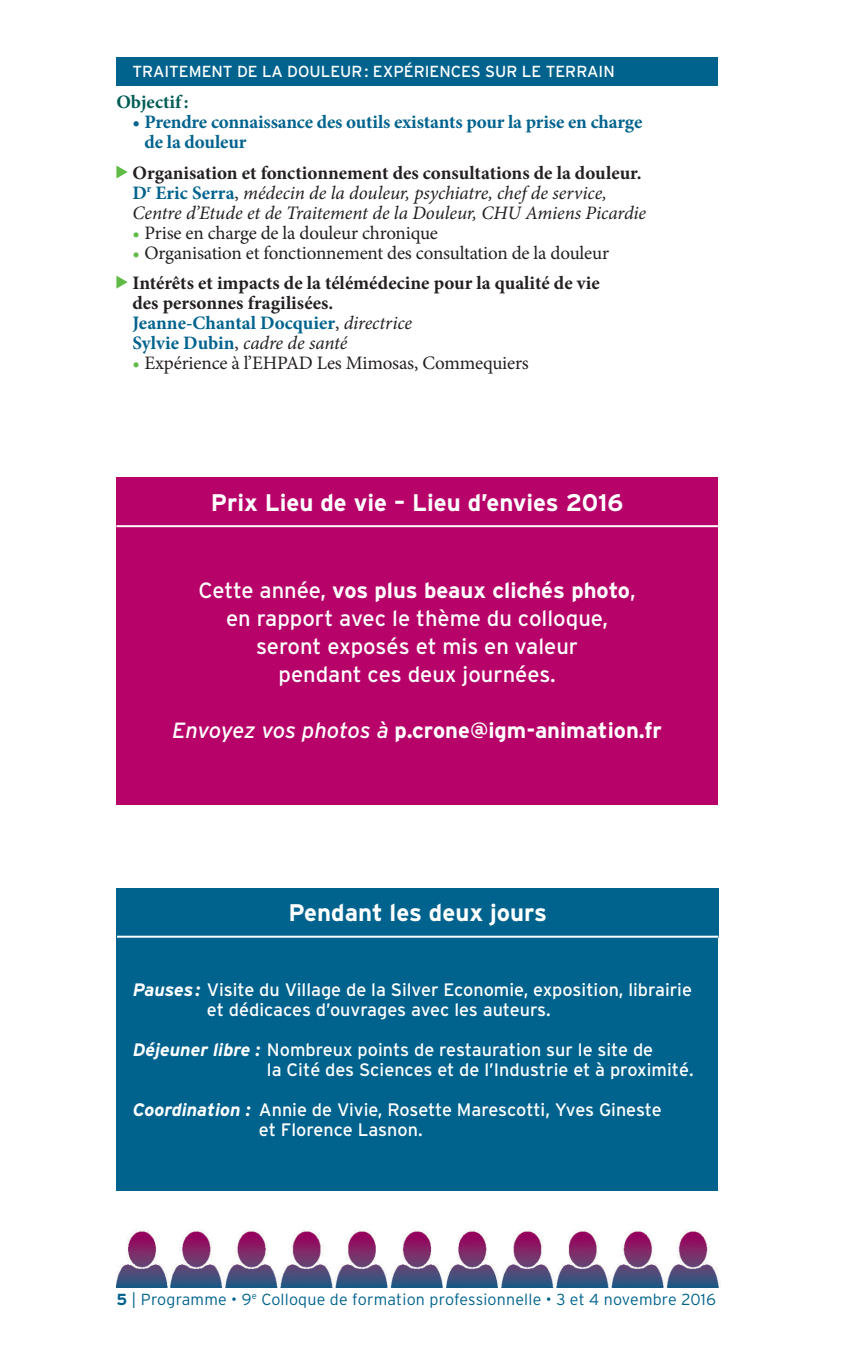
<style>
.page{position:relative;width:851px;height:1361px;background:#fff}
.page>*{position:absolute;margin:0;border:0;box-sizing:border-box;transform-origin:0 0}
.t1{font:700 24px "Interstate";color:#fff}
.t2{font:22px/28px "Interstate";color:#fff;text-align:center}
.t3{font:700 22px "Interstate";color:#fff}
.t4{font:19px/30px "Minion Pro";letter-spacing:-.01em;color:#231f20}
.t5{font:italic 19px/20px "Minion Pro";letter-spacing:-.005em;color:#231f20}
.t6{font:700 19px/20px "Minion Pro";letter-spacing:-.01em;color:#00638e}
.t7{font:700 19px "Minion Pro";color:#005c55}
.t8{font:18px/20px "Interstate";color:#fff}
.t9{font:300 16px "Interstate";letter-spacing:.01em;color:#00638e}
.t10{font:16px "Interstate";color:#fff}
.s1{font-weight:700;font-style:normal}
.s2{font-weight:700;font-style:normal;color:#00638e}
.s3{font-style:normal}
.s4{color:#60bb46}
.s5{font-weight:700}
.s6{color:#231f20}
.s7{font-weight:400;color:#231f20}
.s8{font-weight:400;font-style:italic;color:#231f20}
.s9{font-weight:400;font-style:italic}
.s10{font-weight:700;font-style:italic}
</style>
<div class="page">
<img style="left:116px;top:1230px;width:604px;height:57px">
<div style="left:116px;top:57px;width:601px;height:29px;background:#00638e"></div>
<svg style="left:116px;top:165px;width:12px;height:13px"></svg>
<svg style="left:116px;top:276px;width:12px;height:13px"></svg>
<div style="left:116px;top:888px;width:601px;height:302px;background:#00638e"></div>
<div style="left:116px;top:516px;width:601px;height:288px;background:#b70369"></div>
<div style="left:116px;top:477px;width:601px;height:50px;background:#b70369"></div>
<hr style="left:116px;top:525px;width:601px;height:2px;background:#fff">
<div style="left:117px;top:888px;width:601px;height:49px;background:#00638e"></div>
<hr style="left:117px;top:935px;width:601px;height:2px;background:#fff">
<p class="t10" style="left:132px;top:65px;width:484px">TRAITEMENT DE LA DOULEUR : EXPÉRIENCES SUR LE TERRAIN</p>
<p class="t7" style="left:116px;top:95px;width:74px">Objectif :</p>
<p class="t6" style="left:144px;top:114px;width:499px;text-indent:-12px">• Prendre connaissance des outils existants pour la prise en charge de la douleur</p>
<p class="t5" style="left:132px;top:164px;width:515px"><span class="s1">Organisation et fonctionnement des consultations de la douleur.<br></span><span class="s2">D</span><sup>r</sup> <span class="s2">Eric Serra</span><span class="s3">,</span> médecin de la douleur, psychiatre, chef de service,<br>Centre d’Etude et de Traitement de la Douleur, CHU Amiens Picardie</p>
<p class="t4" style="left:132px;top:219px;width:307px"><span class="s4">•</span> Prise en charge de la douleur chronique</p>
<p class="t4" style="left:132px;top:239px;width:478px"><span class="s4">•</span> Organisation et fonctionnement des consultation de la douleur<br><span class="s5">Intérêts et impacts de la télémédecine pour la qualité de vie</span></p>
<p class="t6" style="left:132px;top:294px;width:281px"><span class="s6">des personnes fragilisées.<br></span>Jeanne-Chantal Docquier<span class="s7">,</span> <span class="s8">directrice<br></span>Sylvie Dubin<span class="s7">,</span> <span class="s8">cadre de santé</span></p>
<p class="t4" style="left:132px;top:349px;width:398px"><span class="s4">•</span> Expérience à l’EHPAD Les Mimosas, Commequiers</p>
<h1 class="t1" style="left:211px;top:493px;width:414px">Prix Lieu de vie – Lieu d’envies 2016</h1>
<p class="t2" style="left:198px;top:578px;width:438px">Cette année, <span class="s5">vos plus beaux clichés photo</span>, en rapport avec le thème du colloque, seront exposés et mis en valeur<br>pendant ces deux journées.</p>
<p class="t3" style="left:172px;top:722px;width:491px"><span class="s9">Envoyez vos photos à</span> p.crone@igm-animation.fr</p>
<h1 class="t1" style="left:288px;top:903px;width:260px">Pendant les deux jours</h1>
<p class="t8" style="left:207px;top:981px;width:486px;text-indent:-74px"><span class="s10">Pauses :</span> Visite du Village de la Silver Economie, exposition, librairie et dédicaces d’ouvrages avec les auteurs.</p>
<p class="t8" style="left:267px;top:1041px;width:428px;text-indent:-134px"><span class="s10">Déjeuner libre :</span> Nombreux points de restauration sur le site de<br>la Cité des Sciences et de l’Industrie et à proximité.</p>
<p class="t8" style="left:259px;top:1101px;width:404px;text-indent:-126px"><span class="s10">Coordination :</span> Annie de Vivie, Rosette Marescotti, Yves Gineste et Florence Lasnon.</p>
<p class="t9" style="left:116px;top:1289px;width:601px"><span class="s5">5</span> | Programme • 9<sup>e</sup> Colloque de formation professionnelle • 3 et 4 novembre 2016</p>
</div>
